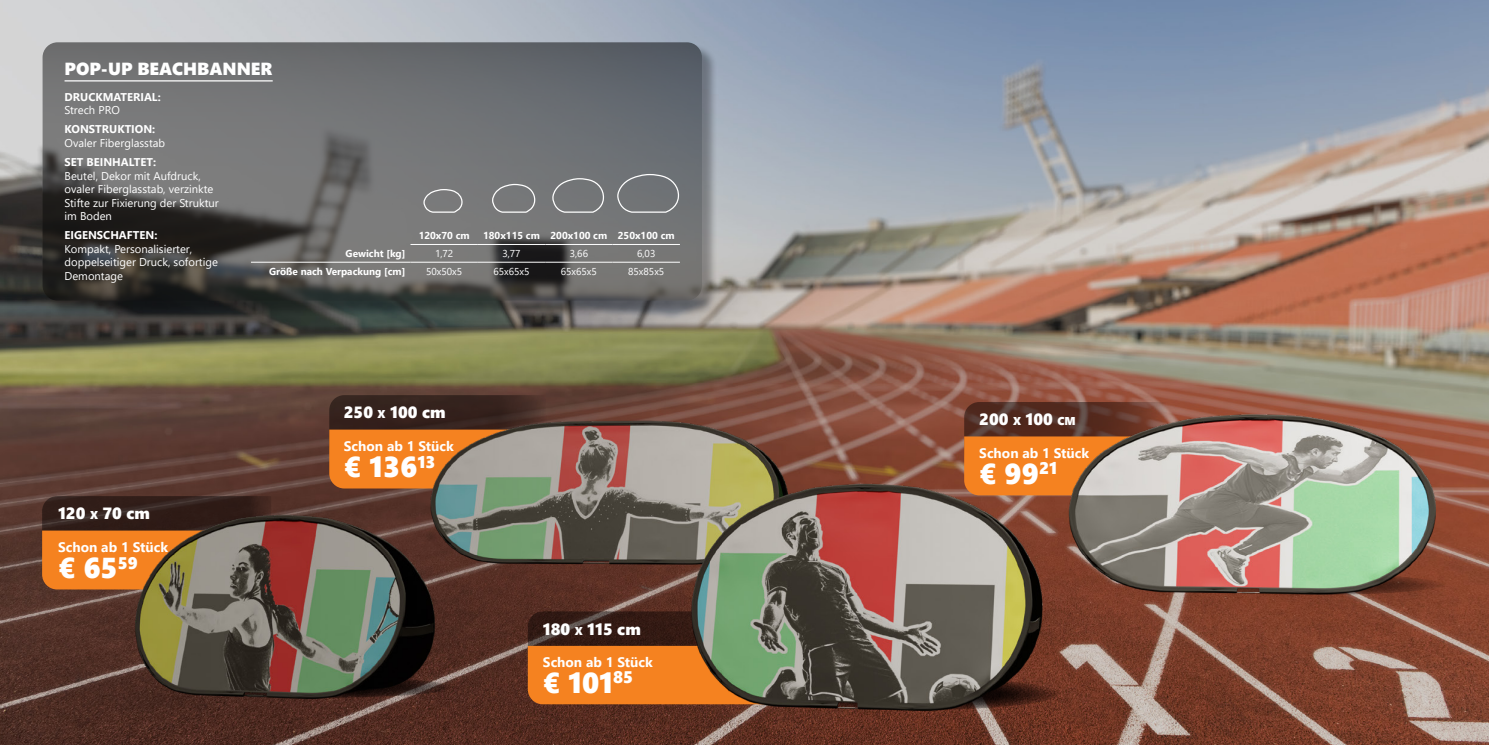
<style>
.page{position:relative;width:1489px;height:745px;background:#fff}
.page>*{position:absolute;margin:0;border:0;box-sizing:border-box;transform-origin:0 0}
.t1{font:28.75px "Segoe UI Black";color:#fff}
.t2{font:17.5px "Segoe UI Black";color:#fff}
.t3{font:16.25px "Segoe UI Black";color:#fff}
.t4{font:700 13.75px "Segoe UI";color:#fff}
.t5{font:11.25px/13.5px "Segoe UI";color:#fff}
.t6{font:700 11.25px "Segoe UI";color:#fff}
.t7{font:700 10px "Segoe UI";color:#fff}
.t8{font:10px "Segoe UI";color:#fff}
.s1{font-size:11.38px}
.s2{font-style:inherit}
</style>
<div class="page">
<img style="left:0;top:0;width:1488px;height:744px">
<svg style="left:42px;top:496px;width:79px;height:93px;background:#ac5d1e"></svg>
<div style="left:44px;top:44px;width:673px;height:272px;background:#231f20;opacity:.75"></div>
<svg style="left:43px;top:42px;width:659px;height:258px;background:#636465"></svg>
<hr style="left:478px;top:244px;width:67px;height:1px;background:#fff">
<hr style="left:545px;top:244px;width:67px;height:1px;background:#fff">
<hr style="left:612px;top:244px;width:68px;height:1px;background:#fff">
<hr style="left:478px;top:262px;width:67px;height:1px;background:#fff">
<hr style="left:545px;top:262px;width:67px;height:1px;background:#fff">
<hr style="left:612px;top:262px;width:68px;height:1px;background:#fff">
<hr style="left:410px;top:244px;width:68px;height:1px;background:#fff">
<hr style="left:251px;top:262px;width:159px;height:1px;background:#fff">
<hr style="left:410px;top:262px;width:68px;height:1px;background:#fff">
<svg style="left:423px;top:188px;width:40px;height:25px"></svg>
<svg style="left:491px;top:183px;width:45px;height:30px"></svg>
<svg style="left:551px;top:155px;width:53px;height:117px;background:#747576"></svg>
<svg style="left:616px;top:173px;width:63px;height:93px;background:#7a7c7d"></svg>
<img style="left:121px;top:389px;width:1325px;height:336px">
<hr style="left:65px;top:80px;width:208px;height:1px;background:#fff">
<h2 class="t2" style="left:65px;top:56px;width:209px">POP-UP BEACHBANNER</h2>
<p class="t6" style="left:65px;top:86px;width:98px">DRUCKMATERIAL:</p>
<p class="t5" style="left:65px;top:102px;width:57px">Strech PRO</p>
<p class="t6" style="left:65px;top:119px;width:92px">KONSTRUKTION:</p>
<p class="t5" style="left:65px;top:135px;width:102px">Ovaler Fiberglasstab</p>
<p class="t6" style="left:65px;top:151px;width:93px">SET BEINHALTET:</p>
<p class="t5" style="left:65px;top:168px;width:156px">Beutel, Dekor mit Aufdruck, ovaler Fiberglasstab, verzinkte<br>Stifte zur Fixierung der Struktur im Boden</p>
<p class="t6" style="left:65px;top:225px;width:94px">EIGENSCHAFTEN:</p>
<p class="t5" style="left:65px;top:241px;width:155px">Kompakt, Personalisierter, doppelseitiger Druck, sofortige<br>Demontage</p>
<h3 class="t3" style="left:58px;top:501px;width:93px">120 <span class="s1">X</span> 70 <span class="s2">cm</span></h3>
<p class="t4" style="left:58px;top:533px;width:111px">Schon ab 1 Stück</p>
<h1 class="t1" style="left:58px;top:546px;width:81px">€ 65<sup>59</sup></h1>
<p class="t7" style="left:418px;top:226px;width:52px">120x70 cm</p>
<p class="t7" style="left:483px;top:226px;width:193px">180x115 cm 200x100 cm 250x100 cm</p>
<p class="t7" style="left:345px;top:244px;width:61px">Gewicht [kg]</p>
<p class="t8" style="left:435px;top:244px;width:20px">1,72</p>
<p class="t8" style="left:502px;top:244px;width:20px">3,77</p>
<p class="t8" style="left:569px;top:244px;width:20px">3,66</p>
<p class="t8" style="left:637px;top:244px;width:20px">6,03</p>
<p class="t7" style="left:269px;top:262px;width:138px">Größe nach Verpackung [cm]</p>
<p class="t8" style="left:426px;top:262px;width:38px">50x50x5</p>
<p class="t8" style="left:493px;top:262px;width:38px">65x65x5</p>
<p class="t8" style="left:561px;top:262px;width:38px">65x65x5</p>
<p class="t8" style="left:628px;top:262px;width:38px">85x85x5</p>
<h3 class="t3" style="left:344px;top:400px;width:103px">250 <span class="s1">X</span> 100 <span class="s2">cm</span></h3>
<p class="t4" style="left:344px;top:433px;width:111px">Schon ab 1 Stück</p>
<h1 class="t1" style="left:344px;top:446px;width:93px">€ 136<sup>13</sup></h1>
<h3 class="t3" style="left:543px;top:616px;width:99px">180 <span class="s1">X</span> 115 <span class="s2">cm</span></h3>
<p class="t4" style="left:543px;top:648px;width:111px">Schon ab 1 Stück</p>
<h1 class="t1" style="left:543px;top:661px;width:92px">€ 101<sup>85</sup></h1>
<h3 class="t3" style="left:979px;top:407px;width:88px">200 <span class="s1">X</span> 100 <span class="s1">CM</span></h3>
<p class="t4" style="left:979px;top:439px;width:111px">Schon ab 1 Stück</p>
<h1 class="t1" style="left:979px;top:452px;width:79px">€ 99<sup>21</sup></h1>
</div>
